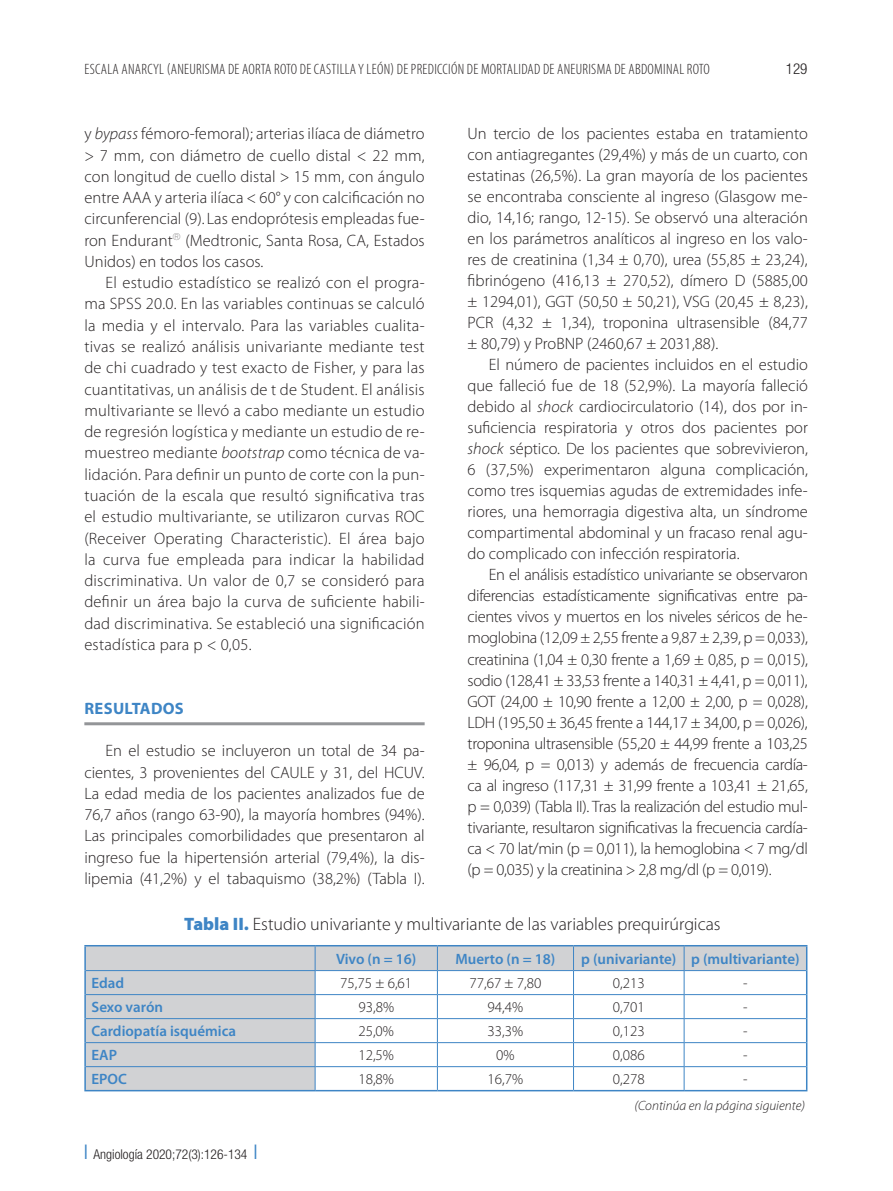
<style>
.page{position:relative;width:893px;height:1191px;background:#fff}
.page>*{position:absolute;margin:0;border:0;box-sizing:border-box;transform-origin:0 0}
.t1{font:300 18px "Myriad Pro";color:#231f20}
.t2{font:300 16.5px/21px "Myriad Pro";color:#231f20;text-align:justify}
.t3{font:700 16.5px "Myriad Pro";letter-spacing:.02em;color:#3e85c5}
.t4{font:300 condensed 15px "Myriad Pro";letter-spacing:.02em;color:#231f20}
.t5{font:600 15px "Myriad Pro";color:#3e85c5}
.t6{font:300 15px "Myriad Pro";color:#231f20}
.t7{font:300 condensed 15px "Helvetica Neue LT Std";color:#231f20}
.t8{font:300 condensed 13.5px "Helvetica Neue LT Std";color:#231f20}
.t9{font:italic 300 13.5px "Myriad Pro";color:#231f20}
.s1{font-style:italic}
.s2{font-weight:900;color:#3e85c5}
.s3{color:#3e85c5}
</style>
<div class="page">
<hr style="left:84px;top:722px;width:340px;height:3px;background:#939598">
<svg style="left:86px;top:946px;width:720px;height:144px"></svg>
<hr style="left:84px;top:970px;width:2px;height:24px;background:#3e85c5">
<hr style="left:84px;top:994px;width:2px;height:24px;background:#3e85c5">
<hr style="left:84px;top:1018px;width:2px;height:24px;background:#3e85c5">
<hr style="left:84px;top:1042px;width:2px;height:24px;background:#3e85c5">
<hr style="left:84px;top:1066px;width:2px;height:24px;background:#3e85c5">
<hr style="left:86px;top:994px;width:229px;height:1px;background:#3e85c5">
<hr style="left:315px;top:994px;width:122px;height:1px;background:#3e85c5">
<hr style="left:437px;top:994px;width:136px;height:1px;background:#3e85c5">
<hr style="left:573px;top:994px;width:111px;height:1px;background:#3e85c5">
<hr style="left:684px;top:994px;width:122px;height:1px;background:#3e85c5">
<hr style="left:86px;top:1018px;width:229px;height:1px;background:#3e85c5">
<hr style="left:315px;top:1018px;width:122px;height:1px;background:#3e85c5">
<hr style="left:437px;top:1018px;width:136px;height:1px;background:#3e85c5">
<hr style="left:573px;top:1018px;width:111px;height:1px;background:#3e85c5">
<hr style="left:684px;top:1018px;width:122px;height:1px;background:#3e85c5">
<hr style="left:86px;top:1042px;width:229px;height:1px;background:#3e85c5">
<hr style="left:315px;top:1042px;width:122px;height:1px;background:#3e85c5">
<hr style="left:437px;top:1042px;width:136px;height:1px;background:#3e85c5">
<hr style="left:573px;top:1042px;width:111px;height:1px;background:#3e85c5">
<hr style="left:684px;top:1042px;width:122px;height:1px;background:#3e85c5">
<hr style="left:86px;top:1066px;width:229px;height:1px;background:#3e85c5">
<hr style="left:315px;top:1066px;width:122px;height:1px;background:#3e85c5">
<hr style="left:437px;top:1066px;width:136px;height:1px;background:#3e85c5">
<hr style="left:573px;top:1066px;width:111px;height:1px;background:#3e85c5">
<hr style="left:684px;top:1066px;width:122px;height:1px;background:#3e85c5">
<hr style="left:84px;top:945px;width:231px;height:1px;background:#3e85c5">
<hr style="left:84px;top:946px;width:2px;height:24px;background:#3e85c5">
<hr style="left:315px;top:945px;width:122px;height:1px;background:#3e85c5">
<hr style="left:437px;top:945px;width:136px;height:1px;background:#3e85c5">
<hr style="left:573px;top:945px;width:111px;height:1px;background:#3e85c5">
<hr style="left:684px;top:945px;width:123px;height:1px;background:#3e85c5">
<svg style="left:806px;top:946px;width:1px;height:144px"></svg>
<hr style="left:84px;top:1090px;width:231px;height:1px;background:#3e85c5">
<hr style="left:315px;top:1090px;width:122px;height:1px;background:#3e85c5">
<hr style="left:437px;top:1090px;width:136px;height:1px;background:#3e85c5">
<hr style="left:573px;top:1090px;width:111px;height:1px;background:#3e85c5">
<hr style="left:684px;top:1090px;width:123px;height:1px;background:#3e85c5">
<hr style="left:86px;top:970px;width:229px;height:1px;background:#3e85c5">
<hr style="left:315px;top:970px;width:122px;height:1px;background:#3e85c5">
<hr style="left:437px;top:970px;width:136px;height:1px;background:#3e85c5">
<hr style="left:573px;top:970px;width:111px;height:1px;background:#3e85c5">
<hr style="left:684px;top:970px;width:122px;height:1px;background:#3e85c5">
<svg style="left:315px;top:946px;width:1px;height:144px"></svg>
<svg style="left:437px;top:946px;width:1px;height:144px"></svg>
<svg style="left:573px;top:946px;width:1px;height:144px"></svg>
<svg style="left:683px;top:946px;width:1px;height:144px"></svg>
<p class="t4" style="left:84px;top:61px;width:627px">ESCALA ANARCYL (ANEURISMA DE AORTA ROTO DE CASTILLA Y LEÓN) DE PREDICCIÓN DE MORTALIDAD DE ANEURISMA DE ABDOMINAL ROTO</p>
<p class="t7" style="left:786px;top:60px;width:23px">129</p>
<p class="t2" style="left:84px;top:123px;width:342px">y <span class="s1">bypass</span> fémoro-femoral); arterias ilíaca de diámetro &gt; 7 mm, con diámetro de cuello distal &lt; 22 mm, con longitud de cuello distal &gt; 15 mm, con ángulo entre AAA y arteria ilíaca &lt; 60° y con calcificación no circunferencial (9). Las endoprótesis empleadas fue&shy;ron Endurant<sup>®</sup> (Medtronic, Santa Rosa, CA, Estados Unidos) en todos los casos.</p>
<p class="t2" style="left:84px;top:272px;width:342px;text-indent:21px">El estudio estadístico se realizó con el progra&shy;ma SPSS 20.0. En las variables continuas se calculó la media y el intervalo. Para las variables cualita&shy;tivas se realizó análisis univariante mediante test de chi cuadrado y test exacto de Fisher, y para las cuantitativas, un análisis de t de Student. El análisis multivariante se llevó a cabo mediante un estudio de regresión logística y mediante un estudio de re&shy;muestreo mediante <span class="s1">bootstrap</span> como técnica de va&shy;lidación. Para definir un punto de corte con la pun&shy;tuación de la escala que resultó significativa tras el estudio multivariante, se utilizaron curvas ROC (Receiver Operating Characteristic). El área bajo la curva fue empleada para indicar la habilidad discriminativa. Un valor de 0,7 se consideró para definir un área bajo la curva de suficiente habili&shy;dad discriminativa. Se estableció una significación estadística para p &lt; 0,05.</p>
<p class="t2" style="left:467px;top:123px;width:342px">Un tercio de los pacientes estaba en tratamiento con antiagregantes (29,4%) y más de un cuarto, con estatinas (26,5%). La gran mayoría de los pacientes se encontraba consciente al ingreso (Glasgow me&shy;dio, 14,16; rango, 12-15). Se observó una alteración en los parámetros analíticos al ingreso en los valo&shy;res de creatinina (1,34 ± 0,70), urea (55,85 ± 23,24), fibrinógeno (416,13 ± 270,52), dímero D (5885,00 ± 1294,01), GGT (50,50 ± 50,21), VSG (20,45 ± 8,23), PCR (4,32 ± 1,34), troponina ultrasensible (84,77 ± 80,79) y ProBNP (2460,67 ± 2031,88).</p>
<p class="t2" style="left:467px;top:354px;width:342px;text-indent:21px">El número de pacientes incluidos en el estudio que falleció fue de 18 (52,9%). La mayoría falleció debido al <span class="s1">shock</span> cardiocirculatorio (14), dos por in&shy;suficiencia respiratoria y otros dos pacientes por <span class="s1">shock</span> séptico. De los pacientes que sobrevivieron, 6 (37,5%) experimentaron alguna complicación, como tres isquemias agudas de extremidades infe&shy;riores, una hemorragia digestiva alta, un síndrome compartimental abdominal y un fracaso renal agu&shy;do complicado con infección respiratoria.</p>
<p class="t2" style="left:467px;top:564px;width:342px;text-indent:21px">En el análisis estadístico univariante se observaron diferencias estadísticamente significativas entre pa&shy;cientes vivos y muertos en los niveles séricos de he&shy;moglobina (12,09 ± 2,55 frente a 9,87 ± 2,39, p = 0,033), creatinina (1,04 ± 0,30 frente a 1,69 ± 0,85, p = 0,015), sodio (128,41 ± 33,53 frente a 140,31 ± 4,41, p = 0,011), GOT (24,00 ± 10,90 frente a 12,00 ± 2,00, p = 0,028), LDH (195,50 ± 36,45 frente a 144,17 ± 34,00, p = 0,026), troponina ultrasensible (55,20 ± 44,99 frente a 103,25 ± 96,04<span class="s1">,</span> p = 0,013) y además de frecuencia cardía&shy;ca al ingreso (117,31 ± 31,99 frente a 103,41 ± 21,65, p = 0,039) (Tabla II). Tras la realización del estudio mul&shy;tivariante, resultaron significativas la frecuencia cardía&shy;ca &lt; 70 lat/min (p = 0,011), la hemoglobina &lt; 7 mg/dl (p = 0,035) y la creatinina &gt; 2,8 mg/dl (p = 0,019).</p>
<p class="t1" style="left:184px;top:913px;width:538px"><span class="s2">Tabla II.</span> Estudio univariante y multivariante de las variables prequirúrgicas</p>
<p class="t5" style="left:336px;top:950px;width:82px">Vivo (n = 16)</p>
<p class="t5" style="left:455px;top:950px;width:101px">Muerto (n = 18)</p>
<p class="t5" style="left:581px;top:950px;width:220px">p (univariante) p (multivariante)</p>
<p class="t3" style="left:84px;top:699px;width:101px">RESULTADOS</p>
<p class="t2" style="left:84px;top:740px;width:342px;text-indent:21px">En el estudio se incluyeron un total de 34 pa&shy;cientes, 3 provenientes del CAULE y 31, del HCUV.<br>La edad media de los pacientes analizados fue de 76,7 años (rango 63-90), la mayoría hombres (94%).<br>Las principales comorbilidades que presentaron al ingreso fue la hipertensión arterial (79,4%), la dis&shy;lipemia (41,2%) y el tabaquismo (38,2%) (Tabla I).</p>
<p class="t5" style="left:91px;top:975px;width:34px">Edad</p>
<p class="t6" style="left:340px;top:974px;width:73px">75,75 ± 6,61</p>
<p class="t6" style="left:469px;top:974px;width:73px">77,67 ± 7,80</p>
<p class="t6" style="left:613px;top:974px;width:33px">0,213</p>
<p class="t6" style="left:743px;top:974px;width:6px">-</p>
<p class="t5" style="left:91px;top:999px;width:73px">Sexo varón</p>
<p class="t6" style="left:358px;top:998px;width:37px">93,8%</p>
<p class="t6" style="left:487px;top:998px;width:37px">94,4%</p>
<p class="t6" style="left:613px;top:998px;width:33px">0,701</p>
<p class="t6" style="left:743px;top:998px;width:6px">-</p>
<p class="t5" style="left:91px;top:1023px;width:146px">Cardiopatía isquémica</p>
<p class="t6" style="left:358px;top:1022px;width:37px">25,0%</p>
<p class="t6" style="left:487px;top:1022px;width:37px">33,3%</p>
<p class="t6" style="left:613px;top:1022px;width:33px">0,123</p>
<p class="t6" style="left:743px;top:1022px;width:6px">-</p>
<p class="t5" style="left:91px;top:1047px;width:27px">EAP</p>
<p class="t6" style="left:358px;top:1046px;width:37px">12,5%</p>
<p class="t6" style="left:496px;top:1046px;width:20px">0%</p>
<p class="t6" style="left:613px;top:1046px;width:33px">0,086</p>
<p class="t6" style="left:743px;top:1046px;width:6px">-</p>
<p class="t5" style="left:91px;top:1071px;width:37px">EPOC</p>
<p class="t6" style="left:358px;top:1070px;width:37px">18,8%</p>
<p class="t6" style="left:487px;top:1070px;width:37px">16,7%</p>
<p class="t6" style="left:613px;top:1070px;width:33px">0,278</p>
<p class="t6" style="left:743px;top:1070px;width:6px">-</p>
<p class="t9" style="left:634px;top:1097px;width:172px">(Continúa en la página siguiente)</p>
<p class="t8" style="left:84px;top:1146px;width:174px"><span class="s3">❘</span> Angiología 2020;72(3):126-134 <span class="s3">❘</span></p>
</div>
